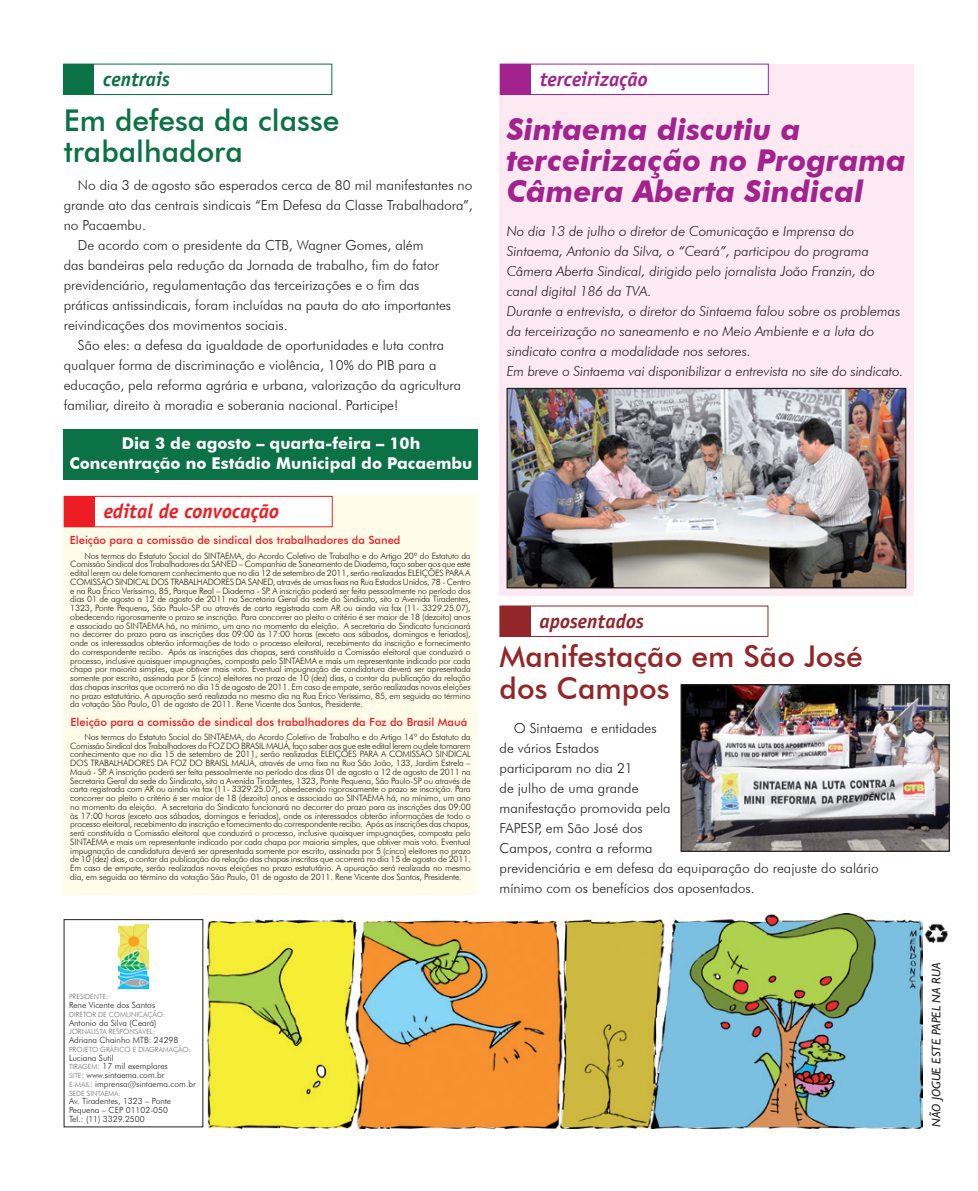
<style>
.page{position:relative;width:978px;height:1191px;background:#fff}
.page>*{position:absolute;margin:0;border:0;box-sizing:border-box;transform-origin:0 0}
.tx1{font:italic 700 30px/31.2px "Futura BT";color:#a2238e}
.t2{font:500 30px/31.2px "Futura BT";color:#922629}
.t2-2{font:500 30px/31.2px "Futura BT";color:#0a7244}
.t1{font:italic 700 20px "Officina Sans";color:#ee1d23}
.None-2{font:italic 700 20px "Officina Sans";color:#a2238e}
.t3{font:italic 700 20px "Officina Sans";color:#922629}
.t4{font:italic 700 20px "Officina Sans";color:#0a7244}
.t5{font:700 16.25px "Futura BT";color:#fff}
.t6{font:300 13.75px/20px "Futura BT";color:#231f20}
.olho{font:italic 300 13.75px/20px "Futura BT";color:#231f20}
.olho-2{font:italic 12.5px "Gill Sans";color:#231f20}
.t2-3{font:500 11.25px "Futura BT";color:#ee1d23}
.tx1-2{font:300 8.75px/8.8px "Futura BT";letter-spacing:-.02em;color:#231f20;text-align:justify}
.t7{font:300 8.5px/8.8px "Futura BT";color:#231f20}
.t8{font:300 7.12px "Futura BT";color:#6c6d70}
.s1{font-size:7.12px;color:#6c6d70}
.s2{color:#6c6d70}
</style>
<div class="page">
<img style="left:208px;top:913px;width:714px;height:215px">
<img style="left:118px;top:923px;width:31px;height:66px">
<img style="left:924px;top:923px;width:25px;height:20px">
<div style="left:500px;top:64px;width:414px;height:531px;background:#fce9f1"></div>
<div style="left:500px;top:64px;width:269px;height:31px;background:#fff;border:1px solid #a2238e"></div>
<div style="left:500px;top:64px;width:31px;height:30px;background:#a2238e"></div>
<div style="left:64px;top:64px;width:30px;height:30px;background:#0a7244"></div>
<div style="left:500px;top:606px;width:30px;height:30px;background:#922629"></div>
<div style="left:63px;top:64px;width:269px;height:31px;border:1px solid #0a7244"></div>
<div style="left:500px;top:605px;width:268px;height:32px;border:1px solid #922629"></div>
<div style="left:63px;top:496px;width:414px;height:399px;background:#fffde9"></div>
<div style="left:64px;top:496px;width:269px;height:31px;background:#fff;border:1px solid #ee1d23"></div>
<div style="left:64px;top:496px;width:31px;height:31px;background:#ee1d23"></div>
<div style="left:64px;top:429px;width:414px;height:50px;background:#0a7244"></div>
<img style="left:509px;top:390px;width:395px;height:196px">
<div style="left:507px;top:388px;width:399px;height:200px;border:1px solid #231f20"></div>
<img style="left:683px;top:686px;width:265px;height:164px">
<div style="left:681px;top:684px;width:269px;height:168px;border:1px solid #231f20"></div>
<p class="t4" style="left:103px;top:67px;width:68px">centrais</p>
<p class="t2-2" style="left:64px;top:104px;width:277px">Em defesa da classe trabalhadora</p>
<p class="t6" style="left:64px;top:175px;width:411px;text-align:justify;text-indent:14px">No dia 3 de agosto são esperados cerca de 80 mil manifestantes no grande ato das centrais sindicais “Em Defesa da Classe Trabalhadora”, no Pacaembu.</p>
<p class="t6" style="left:64px;top:235px;width:389px;text-indent:14px">De acordo com o presidente da CTB, Wagner Gomes, além<br>das bandeiras pela redução da Jornada de trabalho, fim do fator previdenciário, regulamentação das terceirizações e o fim das práticas antissindicais, foram incluídas na pauta do ato importantes reivindicações dos movimentos sociais.</p>
<p class="t6" style="left:64px;top:335px;width:399px;text-indent:14px">São eles: a defesa da igualdade de oportunidades e luta contra qualquer forma de discriminação e violência, 10% do PIB para a educação, pela reforma agrária e urbana, valorização da agricultura familiar, direito à moradia e soberania nacional. Participe!</p>
<p class="t5" style="left:122px;top:433px;width:300px">Dia 3 de agosto – quarta-feira – 10h</p>
<p class="t5" style="left:70px;top:453px;width:404px">Concentração no Estádio Municipal do Pacaembu</p>
<p class="t1" style="left:104px;top:499px;width:177px">edital de convocação</p>
<p class="t2-3" style="left:70px;top:533px;width:332px">Eleição para a comissão de sindical dos trabalhadores da Saned</p>
<p class="tx1-2" style="left:70px;top:551px;width:402px;text-indent:14px">Nos termos do Estatuto Social do SINTAEMA, do Acordo Coletivo de Trabalho e do Artigo 20º do Estatuto da Comissão Sindical dos Trabalhadores da SANED – Companhia de Saneamento de Diadema, faço saber aos que este edital lerem ou dele tomarem conhecimento que no dia 12 de setembro de 2011, serão realizadas ELEIÇÕES PARA A COMISSÃO SINDICAL DOS TRABALHADORES DA SANED, através de urnas fixas na Rua Estados Unidos, 78 - Centro e na Rua Érico Veríssimo, 85, Parque Real – Diadema - SP. A inscrição poderá ser feita pessoalmente no período dos dias 01 de agosto a 12 de agosto de 2011 na Secretaria Geral da sede do Sindicato, sito a Avenida Tiradentes, 1323, Ponte Pequena, São Paulo-SP ou através de carta registrada com AR ou ainda via fax (11- 3329.25.07), obedecendo rigorosamente o prazo se inscrição. Para concorrer ao pleito o critério é ser maior de 18 (dezoito) anos e associado ao SINTAEMA há, no mínimo, um ano no momento da eleição. A secretaria do Sindicato funcionará no decorrer do prazo para as inscrições das 09:00 às 17:00 horas (exceto aos sábados, domingos e feriados), onde os interessados obterão informações de todo o processo eleitoral, recebimento da inscrição e fornecimento do correspondente recibo. Após as inscrições das chapas, será constituída a Comissão eleitoral que conduzirá o processo, inclusive quaisquer impugnações, composta pelo SINTAEMA e mais um representante indicado por cada chapa por maioria simples, que obtiver mais voto. Eventual impugnação de candidatura deverá ser apresentada somente por escrito, assinada por 5 (cinco) eleitores no prazo de 10 (dez) dias, a contar da publicação da relação das chapas inscritas que ocorrerá no dia 15 de agosto de 2011. Em caso de empate, serão realizadas novas eleições no prazo estatutário. A apuração será realizada no mesmo dia na Rua Erico Veríssimo, 85, em seguida ao término da votação São Paulo, 01 de agosto de 2011. Rene Vicente dos Santos, Presidente.</p>
<p class="tx1-2" style="left:70px;top:732px;width:402px;text-indent:14px">Nos termos do Estatuto Social do SINTAEMA, do Acordo Coletivo de Trabalho e do Artigo 14º do Estatuto da Comissão Sindical dos Trabalhadores da FOZ DO BRASIL MAUÁ, faço saber aos que este edital lerem ou dele tomarem conhecimento que no dia 15 de setembro de 2011, serão realizadas ELEIÇÕES PARA A COMISSÃO SINDICAL DOS TRABALHADORES DA FOZ DO BRAISL MAUÁ, através de urna fixa na Rua São João, 133, Jardim Estrela – Mauá - SP. A inscrição poderá ser feita pessoalmente no período dos dias 01 de agosto a 12 de agosto de 2011 na Secretaria Geral da sede do Sindicato, sito a Avenida Tiradentes, 1323, Ponte Pequena, São Paulo-SP ou através de carta registrada com AR ou ainda via fax (11- 3329.25.07), obedecendo rigorosamente o prazo se inscrição. Para concorrer ao pleito o critério é ser maior de 18 (dezoito) anos e associado ao SINTAEMA há, no mínimo, um ano no momento da eleição. A secretaria do Sindicato funcionará no decorrer do prazo para as inscrições das 09:00 às 17:00 horas (exceto aos sábados, domingos e feriados), onde os interessados obterão informações de todo o processo eleitoral, recebimento da inscrição e fornecimento do correspondente recibo. Após as inscrições das chapas, será constituída a Comissão eleitoral que conduzirá o processo, inclusive quaisquer impugnações, composta pelo SINTAEMA e mais um representante indicado por cada chapa por maioria simples, que obtiver mais voto. Eventual impugnação de candidatura deverá ser apresentada somente por escrito, assinada por 5 (cinco) eleitores no prazo de 10 (dez) dias, a contar da publicação da relação das chapas inscritas que ocorrerá no dia 15 de agosto de 2011.<br>Em caso de empate, serão realizadas novas eleições no prazo estatutário. A apuração será realizada no mesmo dia, em seguida ao término da votação São Paulo, 01 de agosto de 2011. Rene Vicente dos Santos, Presidente.</p>
<p class="t2-3" style="left:71px;top:715px;width:398px">Eleição para a comissão de sindical dos trabalhadores da Foz do Brasil Mauá</p>
<p class="t8" style="left:69px;top:992px;width:41px">PRESIDENTE:</p>
<p class="t7" style="left:69px;top:1000px;width:88px">Rene Vicente dos Santos</p>
<p class="t8" style="left:69px;top:1010px;width:98px">DIRETOR DE COMUNICAÇÃO:</p>
<p class="t7" style="left:69px;top:1018px;width:89px">Antonio da Silva (Ceará)</p>
<p class="t8" style="left:69px;top:1027px;width:88px">JORNALISTA RESPONSÁVEL:</p>
<p class="t7" style="left:69px;top:1035px;width:111px">Adriana Chainho MTB: 24298</p>
<p class="t8" style="left:69px;top:1045px;width:123px">PROJETO GRÁFICO E DIAGRAMAÇÃO:</p>
<p class="t7" style="left:69px;top:1053px;width:46px">Luciana Sutil</p>
<p class="t7" style="left:69px;top:1061px;width:100px"><span class="s1">TIRAGEM</span><span class="s2">:</span> 17 mil exemplares</p>
<p class="t7" style="left:69px;top:1070px;width:97px"><span class="s1">SITE</span><span class="s2">:</span> www.sintaema.com.br</p>
<p class="t7" style="left:69px;top:1079px;width:128px"><span class="s1">E-MAIL</span><span class="s2">:</span> imprensa@sintaema.com.br</p>
<p class="t8" style="left:69px;top:1088px;width:53px">SEDE SINTAEMA:</p>
<p class="t7" style="left:69px;top:1096px;width:104px">Av. Tiradentes, 1323 – Ponte<br>Pequena – CEP 01102-050</p>
<p class="t7" style="left:69px;top:1114px;width:77px">Tel.: (11) 3329.2500</p>
<p class="None-2" style="left:540px;top:67px;width:110px">terceirização</p>
<p class="tx1" style="left:507px;top:113px;width:401px">Sintaema discutiu a terceirização no Programa<br>Câmera Aberta Sindical</p>
<p class="olho" style="left:507px;top:221px;width:370px">No dia 13 de julho o diretor de Comunicação e Imprensa do Sintaema, Antonio da Silva, o “Ceará”, participou do programa Câmera Aberta Sindical, dirigido pelo jornalista João Franzin, do canal digital 186 da TVA.</p>
<p class="olho" style="left:507px;top:301px;width:395px">Durante a entrevista, o diretor do Sintaema falou sobre os problemas da terceirização no saneamento e no Meio Ambiente e a luta do sindicato contra a modalidade nos setores.</p>
<p class="olho" style="left:507px;top:361px;width:398px">Em breve o Sintaema vai disponibilizar a entrevista no site do sindicato.</p>
<p class="t3" style="left:539px;top:609px;width:106px">aposentados</p>
<p class="t2" style="left:500px;top:641px;width:365px">Manifestação em São José dos Campos</p>
<p class="t6" style="left:500px;top:718px;width:381px;text-indent:14px">O Sintaema e entidades<br>de vários Estados<br>participaram no dia 21<br>de julho de uma grande<br>manifestação promovida pela<br>FAPESP, em São José dos<br>Campos, contra a reforma<br>previdenciária e em defesa da equiparação do reajuste do salário mínimo com os benefícios dos aposentados.</p>
<p class="olho-2" style="left:929px;top:1127px;width:166px;rotate:-90deg">NÃO JOGUE ESTE PAPEL NA RUA</p>
</div>
